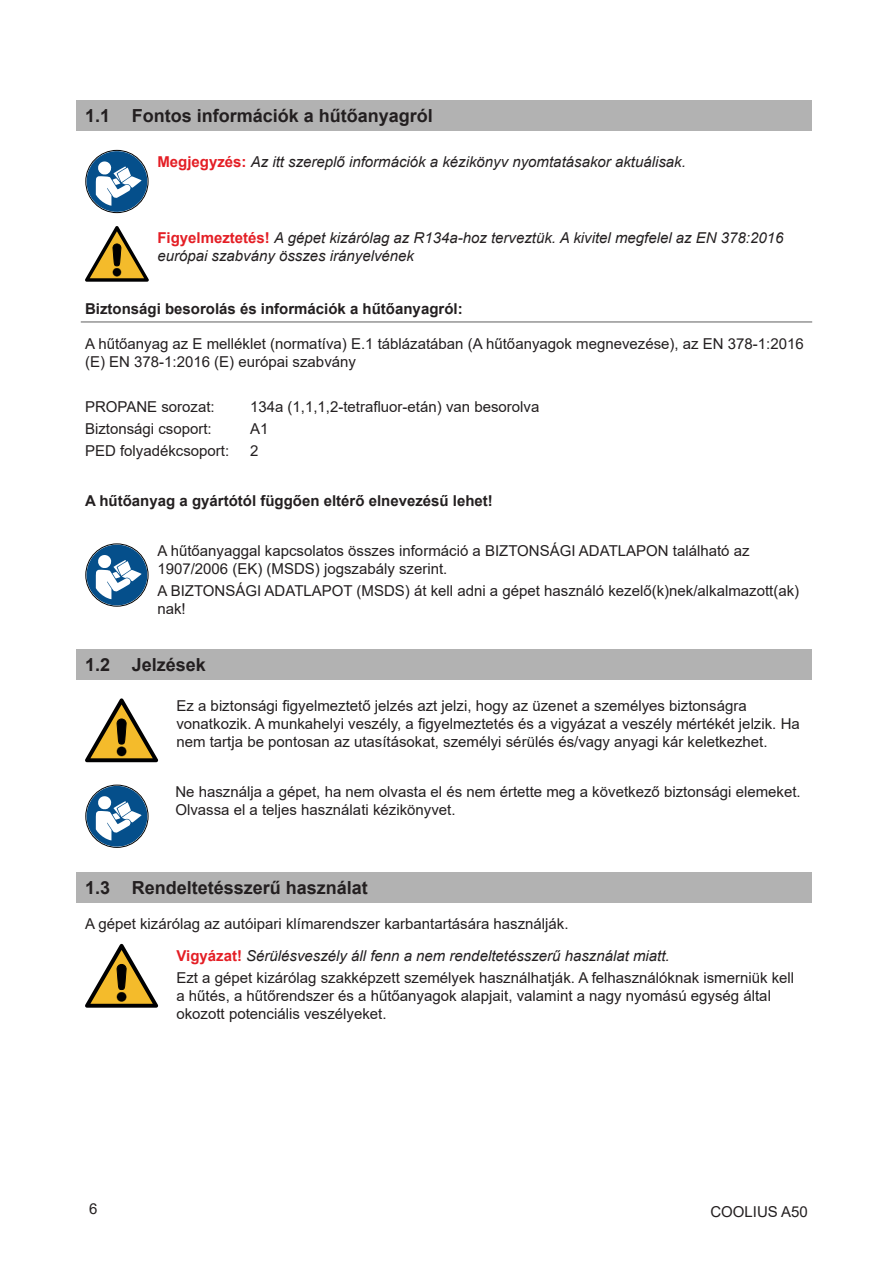
<style>
.page{position:relative;width:893px;height:1263px;background:#fff}
.page>*{position:absolute;margin:0;border:0;box-sizing:border-box;transform-origin:0 0}
.t1{font:700 18px "Arial";color:#231f20}
.t2{font:15px/18px "Arial";color:#231f20}
.t3{font:italic 15px/18px "Arial";color:#231f20}
.t4{font:700 15px "Arial";color:#231f20}
.s1{font-weight:700;font-style:normal;color:#e41e25}
.s2{font-weight:700;color:#e41e25}
.s3{font-style:italic}
</style>
<div class="page">
<div style="left:77px;top:100px;width:735px;height:30px;background:#b2b2b2"></div>
<hr style="left:81px;top:321px;width:731px;height:1px;background:#707070">
<div style="left:77px;top:649px;width:735px;height:30px;background:#b2b2b2"></div>
<div style="left:77px;top:872px;width:735px;height:30px;background:#b2b2b2"></div>
<svg style="left:85px;top:151px;width:62px;height:61px"></svg>
<svg style="left:85px;top:226px;width:64px;height:56px"></svg>
<svg style="left:85px;top:545px;width:62px;height:60px"></svg>
<svg style="left:85px;top:698px;width:73px;height:64px"></svg>
<svg style="left:85px;top:786px;width:62px;height:61px"></svg>
<svg style="left:85px;top:944px;width:73px;height:64px"></svg>
<p class="t1" style="left:85px;top:103px;width:349px">1.1 Fontos információk a hűtőanyagról</p>
<p class="t3" style="left:157px;top:153px;width:530px"><span class="s1">Megjegyzés:</span> Az itt szereplő információk a kézikönyv nyomtatásakor aktuálisak.</p>
<p class="t3" style="left:157px;top:229px;width:628px"><span class="s1">Figyelmeztetés!</span> A gépet kizárólag az R134a-hoz terveztük. A kivitel megfelel az EN 378:2016 európai szabvány összes irányelvének</p>
<p class="t4" style="left:85px;top:298px;width:379px">Biztonsági besorolás és információk a hűtőanyagról:</p>
<p class="t2" style="left:85px;top:335px;width:720px">A hűtőanyag az E melléklet (normatíva) E.1 táblázatában (A hűtőanyagok megnevezése), az EN 378-1:2016 (E) EN 378-1:2016 (E) európai szabvány</p>
<p class="t2" style="left:85px;top:397px;width:131px">PROPANE sorozat:</p>
<p class="t2" style="left:250px;top:397px;width:291px">134a (1,1,1,2-tetrafluor-etán) van besorolva</p>
<p class="t2" style="left:85px;top:419px;width:128px">Biztonsági csoport:</p>
<p class="t2" style="left:250px;top:419px;width:20px">A1</p>
<p class="t2" style="left:85px;top:442px;width:146px">PED folyadékcsoport:</p>
<p class="t2" style="left:250px;top:442px;width:10px">2</p>
<p class="t4" style="left:85px;top:490px;width:409px">A hűtőanyag a gyártótól függően eltérő elnevezésű lehet!</p>
<p class="t2" style="left:157px;top:541px;width:594px">A hűtőanyaggal kapcsolatos összes információ a BIZTONSÁGI ADATLAPON található az<br>1907/2006 (EK) (MSDS) jogszabály szerint.</p>
<p class="t2" style="left:157px;top:582px;width:643px">A BIZTONSÁGI ADATLAPOT (MSDS) át kell adni a gépet használó kezelő(k)nek/alkalmazott(ak) nak!</p>
<p class="t1" style="left:85px;top:652px;width:122px">1.2 Jelzések</p>
<p class="t2" style="left:176px;top:697px;width:625px">Ez a biztonsági figyelmeztető jelzés azt jelzi, hogy az üzenet a személyes biztonságra vonatkozik. A munkahelyi veszély, a figyelmeztetés és a vigyázat a veszély mértékét jelzik. Ha nem tartja be pontosan az utasításokat, személyi sérülés és/vagy anyagi kár keletkezhet.</p>
<p class="t2" style="left:175px;top:783px;width:627px">Ne használja a gépet, ha nem olvasta el és nem értette meg a következő biztonsági elemeket.<br>Olvassa el a teljes használati kézikönyvet.</p>
<p class="t1" style="left:85px;top:875px;width:284px">1.3 Rendeltetésszerű használat</p>
<p class="t2" style="left:176px;top:908px;width:495px;line-height:32px;text-indent:-91px">A gépet kizárólag az autóipari klímarendszer karbantartására használják.<br><span class="s2">Vigyázat!</span> <span class="s3">Sérülésveszély áll fenn a nem rendeltetésszerű használat miatt.</span></p>
<p class="t2" style="left:176px;top:969px;width:619px">Ezt a gépet kizárólag szakképzett személyek használhatják. A felhasználóknak ismerniük kell a hűtés, a hűtőrendszer és a hűtőanyagok alapjait, valamint a nagy nyomású egység által okozott potenciális veszélyeket.</p>
<p class="t2" style="left:89px;top:1200px;width:10px">6</p>
<p class="t2" style="left:710px;top:1202px;width:99px">COOLIUS A50</p>
</div>
